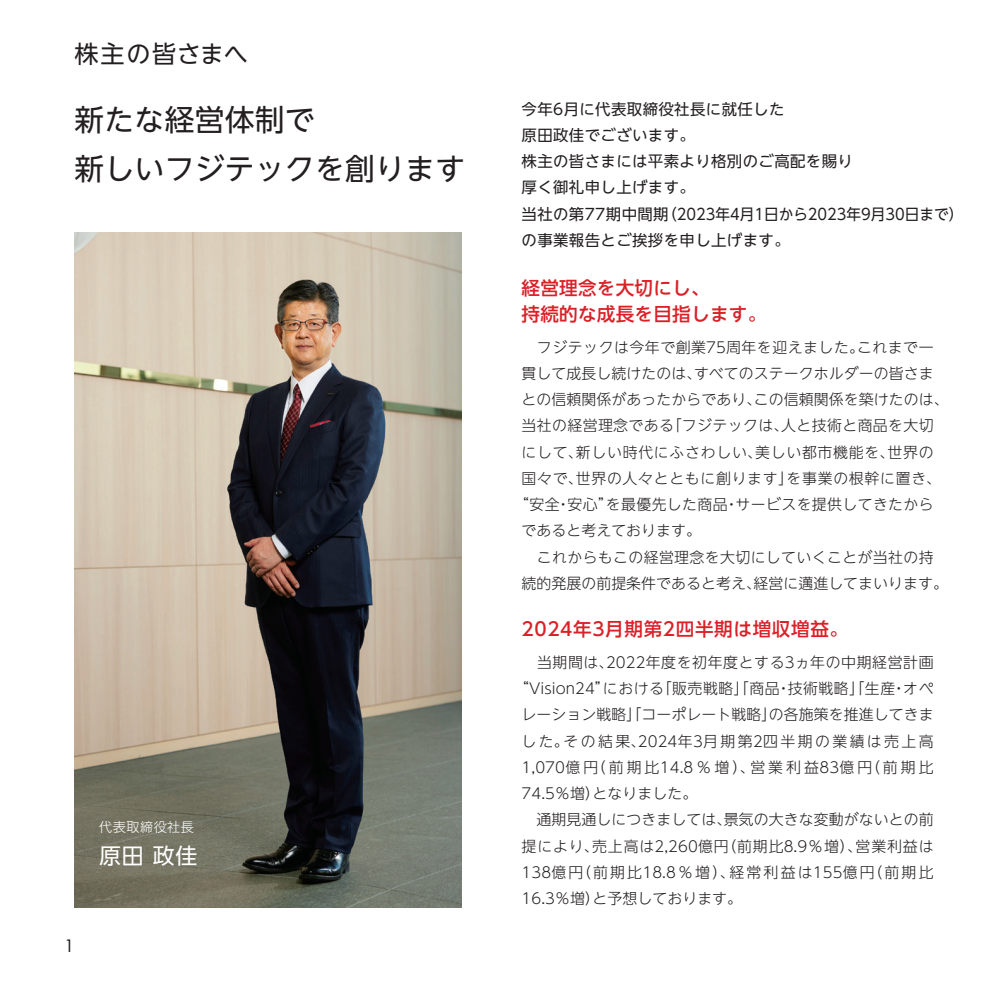
<style>
.page{position:relative;width:993px;height:993px;background:#fff}
.page>*{position:absolute;margin:0;border:0;box-sizing:border-box;transform-origin:0 0}
.t1{font:29.75px/49px "UD Shin Go NT Pro";letter-spacing:.01em;color:#231f20}
.t2{font:24.15px "UD Shin Go NT Pro";letter-spacing:.045em;color:#231f20}
.t3{font:21.88px "UD Shin Go NT Pro";color:#fff}
.t4{font:500 18.55px/26.2px "UD Shin Go NT Pro";letter-spacing:.015em;color:#da2128}
.t5{font:500 18.55px "UD Shin Go NT Pro";letter-spacing:.035em;color:#da2128}
.t6{font:16.62px "Futura Std";color:#231f20}
.t7{font:15.4px/26.2px "UD Shin Go NT Pro";letter-spacing:.025em;color:#231f20}
.t8{font:300 14.88px "UD Shin Go NT Pro";letter-spacing:.005em;color:#231f20}
.t9{font:300 14.88px "UD Shin Go NT Pro";letter-spacing:.025em;color:#231f20}
.t10{font:300 14.88px "UD Shin Go NT Pro";letter-spacing:.06em;color:#231f20}
.t11{font:300 14.88px "UD Shin Go NT Pro";letter-spacing:.205em;color:#231f20}
.t12{font:300 14.88px "UD Shin Go NT Pro";letter-spacing:.145em;color:#231f20}
.t13{font:300 14.88px "UD Shin Go NT Pro";letter-spacing:.05em;color:#231f20}
.t14{font:300 14.88px "UD Shin Go NT Pro";letter-spacing:.045em;color:#231f20}
.t15{font:300 14.88px "UD Shin Go NT Pro";letter-spacing:.16em;color:#231f20}
.t16{font:300 13.12px "UD Shin Go NT Pro";letter-spacing:.035em;color:#fff}
</style>
<div class="page">
<img style="left:74px;top:232px;width:387px;height:675px">
<h2 class="t2" style="left:74px;top:35px;width:175px">株主の皆さまへ</h2>
<h1 class="t1" style="left:74px;top:94px;width:392px">新たな経営体制で<br>新しいフジテックを創ります</h1>
<p class="t7" style="left:521px;top:95px;width:444px">今年6月に代表取締役社長に就任した<br>原田政佳でございます。<br>株主の皆さまには平素より格別のご高配を賜り<br>厚く御礼申し上げます。<br>当社の第77期中間期（2023年4月1日から2023年9月30日まで）の事業報告とご挨拶を申し上げます。</p>
<p class="t16" style="left:99px;top:816px;width:96px">代表取締役社長</p>
<h3 class="t3" style="left:99px;top:837px;width:99px">原田 政佳</h3>
<p class="t6" style="left:64px;top:935px;width:12px">1</p>
<p class="t4" style="left:521px;top:274px;width:246px">経営理念を大切にし、<br>持続的な成長を目指します。</p>
<p class="t9" style="left:521px;top:335px;width:413px">　フジテックは今年で創業75周年を迎えました。これまで一</p>
<p class="t8" style="left:521px;top:361px;width:413px">貫して成長し続けたのは、すべてのステークホルダーの皆さま</p>
<p class="t8" style="left:521px;top:387px;width:428px">との信頼関係があったからであり、この信頼関係を築けたのは、</p>
<p class="t9" style="left:521px;top:413px;width:413px">当社の経営理念である「フジテックは、人と技術と商品を大切</p>
<p class="t13" style="left:521px;top:440px;width:413px">にして、新しい時代にふさわしい、美しい都市機能を、世界の</p>
<p class="t14" style="left:521px;top:466px;width:421px">国々で、世界の人々とともに創ります」を事業の根幹に置き、</p>
<p class="t9" style="left:514px;top:492px;width:421px">“安全・安心”を最優先した商品・サービスを提供してきたから</p>
<p class="t8" style="left:521px;top:518px;width:181px">であると考えております。</p>
<p class="t9" style="left:521px;top:545px;width:413px">　これからもこの経営理念を大切にしていくことが当社の持</p>
<p class="t8" style="left:521px;top:571px;width:428px">続的発展の前提条件であると考え、経営に邁進してまいります。</p>
<p class="t5" style="left:521px;top:614px;width:328px">2024年3月期第2四半期は増収増益。</p>
<p class="t9" style="left:521px;top:650px;width:413px">　当期間は、2022年度を初年度とする3ヵ年の中期経営計画</p>
<p class="t9" style="left:514px;top:676px;width:421px">“Vision24”における「販売戦略」「商品・技術戦略」「生産・オペ</p>
<p class="t8" style="left:521px;top:702px;width:413px">レーション戦略」「コーポレート戦略」の各施策を推進してきま</p>
<p class="t15" style="left:521px;top:728px;width:413px">した。その結果、2024年3月期第2四半期の業績は売上高</p>
<p class="t11" style="left:521px;top:755px;width:413px">1,070億円（前期比14.8 ％増）、営業利益83億円（前期比</p>
<p class="t8" style="left:521px;top:781px;width:177px">74.5％増）となりました。</p>
<p class="t8" style="left:521px;top:807px;width:413px">　通期見通しにつきましては、景気の大きな変動がないとの前</p>
<p class="t10" style="left:521px;top:833px;width:413px">提により、売上高は2,260億円（前期比8.9％増）、営業利益は</p>
<p class="t12" style="left:521px;top:860px;width:413px">138億円（前期比18.8％増）、経常利益は155億円（前期比</p>
<p class="t8" style="left:521px;top:886px;width:222px">16.3％増）と予想しております。</p>
</div>
